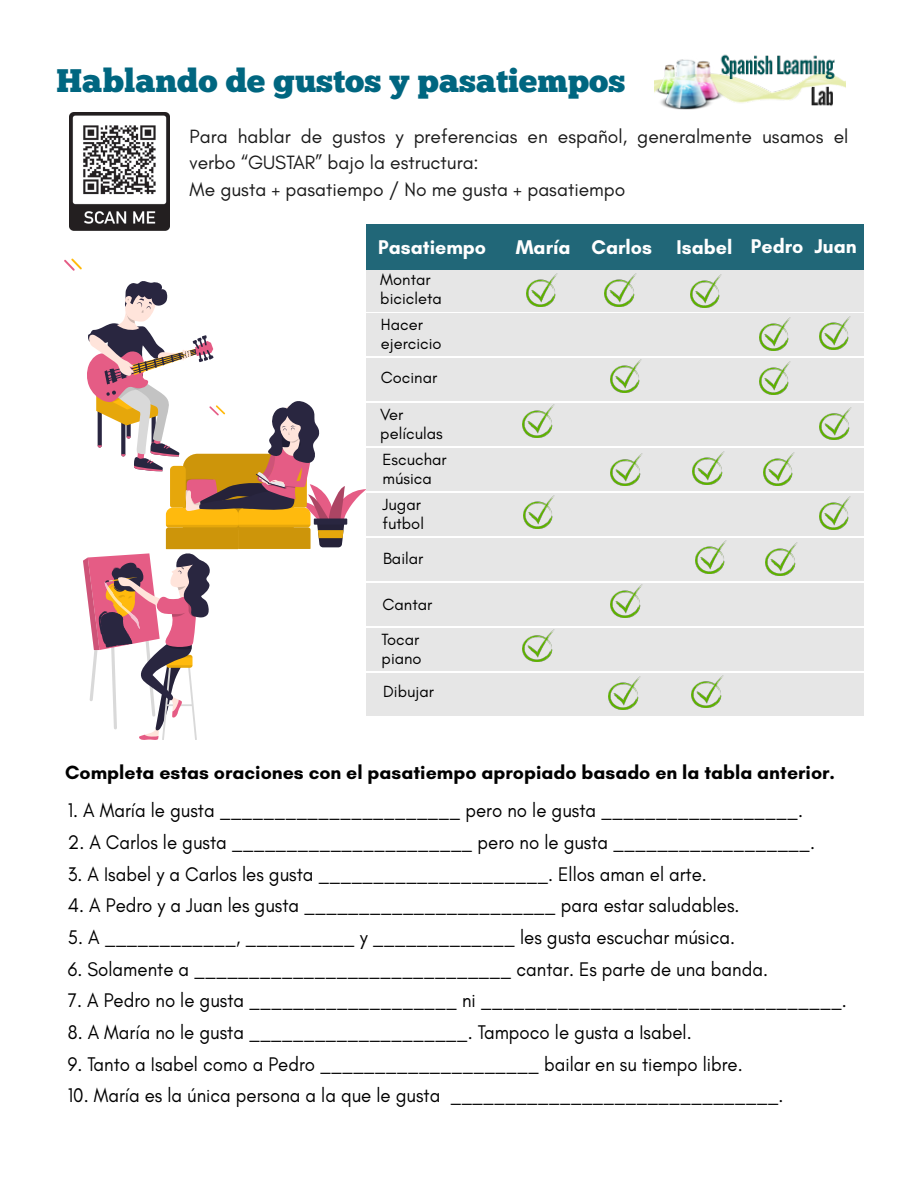
<style>
.page{position:relative;width:918px;height:1188px;background:#fff}
.page>*{position:absolute;margin:0;border:0;box-sizing:border-box;transform-origin:0 0}
.t1{font:32.7px "Chunk Five";color:#006680}
.t2{font:700 20.25px "Glacial Indifference";color:#fff}
.t3{font:20.1px "Glacial Indifference";color:#000;scale:.93 1}
.t4{font:19.65px/26.4px "Glacial Indifference";color:#1a1a1a}
.t5{font:700 19.5px "Glacial Indifference";color:#000}
.t6{font:16.5px/18.9px "Glacial Indifference";color:#000}
</style>
<div class="page">
<svg style="left:64px;top:259px;width:18px;height:12px"></svg>
<svg style="left:83px;top:279px;width:284px;height:461px"></svg>
<div style="left:367px;top:224px;width:497px;height:87px;background:#e6e6e6"></div>
<div style="left:367px;top:224px;width:497px;height:46px;background:#216778"></div>
<div style="left:367px;top:314px;width:497px;height:42px;background:#e6e6e6"></div>
<div style="left:367px;top:359px;width:497px;height:42px;background:#e6e6e6"></div>
<div style="left:367px;top:404px;width:497px;height:42px;background:#e6e6e6"></div>
<div style="left:367px;top:449px;width:497px;height:42px;background:#e6e6e6"></div>
<div style="left:367px;top:494px;width:497px;height:42px;background:#e6e6e6"></div>
<div style="left:367px;top:539px;width:497px;height:42px;background:#e6e6e6"></div>
<div style="left:367px;top:584px;width:497px;height:42px;background:#e6e6e6"></div>
<div style="left:367px;top:629px;width:497px;height:42px;background:#e6e6e6"></div>
<div style="left:367px;top:674px;width:497px;height:42px;background:#e6e6e6"></div>
<img style="left:611px;top:453px;width:31px;height:33px">
<img style="left:759px;top:362px;width:31px;height:33px">
<img style="left:763px;top:453px;width:31px;height:33px">
<img style="left:527px;top:274px;width:30px;height:33px">
<img style="left:523px;top:405px;width:31px;height:33px">
<img style="left:524px;top:496px;width:30px;height:33px">
<img style="left:766px;top:542px;width:31px;height:33px">
<img style="left:523px;top:629px;width:31px;height:33px">
<img style="left:610px;top:359px;width:32px;height:33px">
<img style="left:611px;top:584px;width:31px;height:33px">
<img style="left:609px;top:676px;width:31px;height:33px">
<img style="left:690px;top:275px;width:31px;height:33px">
<img style="left:605px;top:273px;width:31px;height:33px">
<img style="left:819px;top:316px;width:32px;height:33px">
<img style="left:759px;top:318px;width:31px;height:32px">
<img style="left:820px;top:407px;width:31px;height:33px">
<img style="left:819px;top:496px;width:32px;height:33px">
<img style="left:695px;top:540px;width:31px;height:33px">
<img style="left:692px;top:675px;width:31px;height:33px">
<img style="left:693px;top:452px;width:31px;height:33px">
<img style="left:655px;top:54px;width:191px;height:56px">
<img style="left:70px;top:113px;width:100px;height:118px">
<h1 class="t1" style="left:57px;top:61px;width:570px">Hablando de gustos y pasatiempos</h1>
<p class="t4" style="left:190px;top:123px;width:660px">Para hablar de gustos y preferencias en español, generalmente usamos el verbo “GUSTAR” bajo la estructura:<br>Me gusta + pasatiempo / No me gusta + pasatiempo</p>
<p class="t2" style="left:378px;top:234px;width:109px">Pasatiempo</p>
<p class="t2" style="left:516px;top:234px;width:342px">María Carlos Isabel Pedro Juan</p>
<p class="t6" style="left:380px;top:271px;width:63px">Montar bicicleta</p>
<p class="t6" style="left:381px;top:315px;width:62px">Hacer ejercicio</p>
<p class="t6" style="left:381px;top:368px;width:58px">Cocinar</p>
<p class="t6" style="left:380px;top:405px;width:64px">Ver películas</p>
<p class="t6" style="left:382px;top:450px;width:66px">Escuchar música</p>
<p class="t6" style="left:382px;top:496px;width:43px">Jugar futbol</p>
<p class="t6" style="left:383px;top:549px;width:42px">Bailar</p>
<p class="t6" style="left:382px;top:587px;width:52px;line-height:35.4px">Cantar<br>Tocar</p>
<p class="t6" style="left:382px;top:642px;width:54px;line-height:33.2px">piano<br>Dibujar</p>
<p class="t5" style="left:65px;top:760px;width:771px">Completa estas oraciones con el pasatiempo apropiado basado en la tabla anterior.</p>
<p class="t3" style="left:68px;top:799px;width:792px">1. A María le gusta ______________________ pero no le gusta __________________.</p>
<p class="t3" style="left:68px;top:831px;width:805px">2. A Carlos le gusta ______________________ pero no le gusta __________________.</p>
<p class="t3" style="left:68px;top:863px;width:689px">3. A Isabel y a Carlos les gusta _____________________. Ellos aman el arte.</p>
<p class="t3" style="left:68px;top:894px;width:724px">4. A Pedro y a Juan les gusta _______________________ para estar saludables.</p>
<p class="t3" style="left:68px;top:926px;width:719px">5. A ____________, __________ y _____________ les gusta escuchar música.</p>
<p class="t3" style="left:68px;top:958px;width:754px">6. Solamente a _____________________________ cantar. Es parte de una banda.</p>
<p class="t3" style="left:68px;top:989px;width:839px">7. A Pedro no le gusta ___________________ ni _________________________________.</p>
<p class="t3" style="left:68px;top:1021px;width:672px">8. A María no le gusta ____________________. Tampoco le gusta a Isabel.</p>
<p class="t3" style="left:68px;top:1053px;width:727px">9. Tanto a Isabel como a Pedro ____________________ bailar en su tiempo libre.</p>
<p class="t3" style="left:68px;top:1084px;width:771px">10. María es la única persona a la que le gusta ______________________________.</p>
</div>
